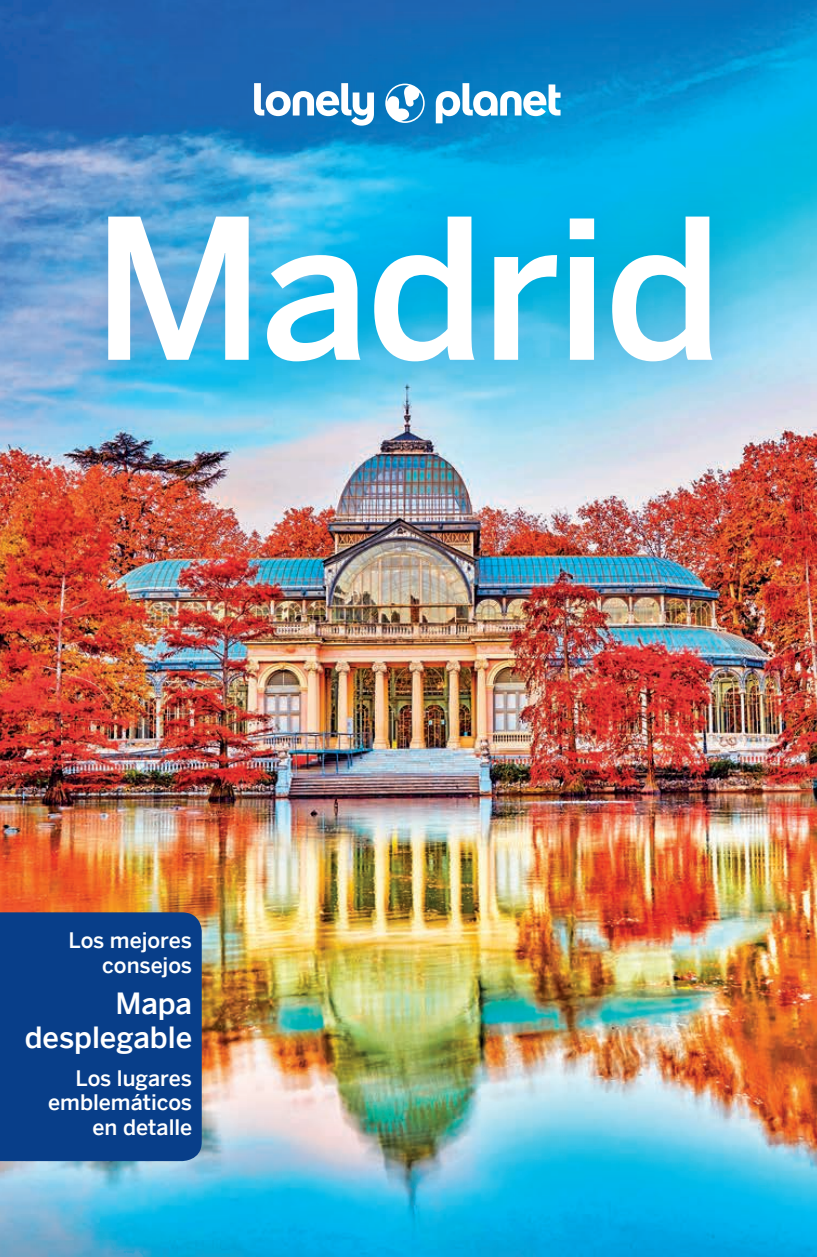
<style>
.page{position:relative;width:817px;height:1257px;background:#fff}
.page>*{position:absolute;margin:0;border:0;box-sizing:border-box;transform-origin:0 0}
.t1{font:500 193.5px "LP Benton Sans";letter-spacing:-.02em;color:#fff}
.t2{font:500 29.25px/33.8px "LP Benton Sans";letter-spacing:-.005em;color:#fff;text-align:right}
.t3{font:500 21.38px/24.8px "LP Benton Sans";letter-spacing:-.005em;color:#fff;text-align:right}
</style>
<div class="page">
<img style="left:0;top:0;width:816px;height:1257px">
<div style="left:65px;top:174px;width:687px;height:229px;background:#0166b3;opacity:.29"></div>
<div style="left:0;top:912px;width:202px;height:249px;background:#083e89"></div>
<svg style="left:254px;top:83px;width:120px;height:43px"></svg>
<svg style="left:435px;top:83px;width:125px;height:40px"></svg>
<svg style="left:385px;top:84px;width:39px;height:39px"></svg>
<h1 class="t1" style="left:92px;top:161px;width:632px">Madrid</h1>
<p class="t3" style="left:68px;top:928px;width:125px">Los mejores consejos</p>
<h2 class="t2" style="left:25px;top:986px;width:169px">Mapa desplegable</h2>
<p class="t3" style="left:48px;top:1065px;width:145px">Los lugares emblemáticos en detalle</p>
</div>
